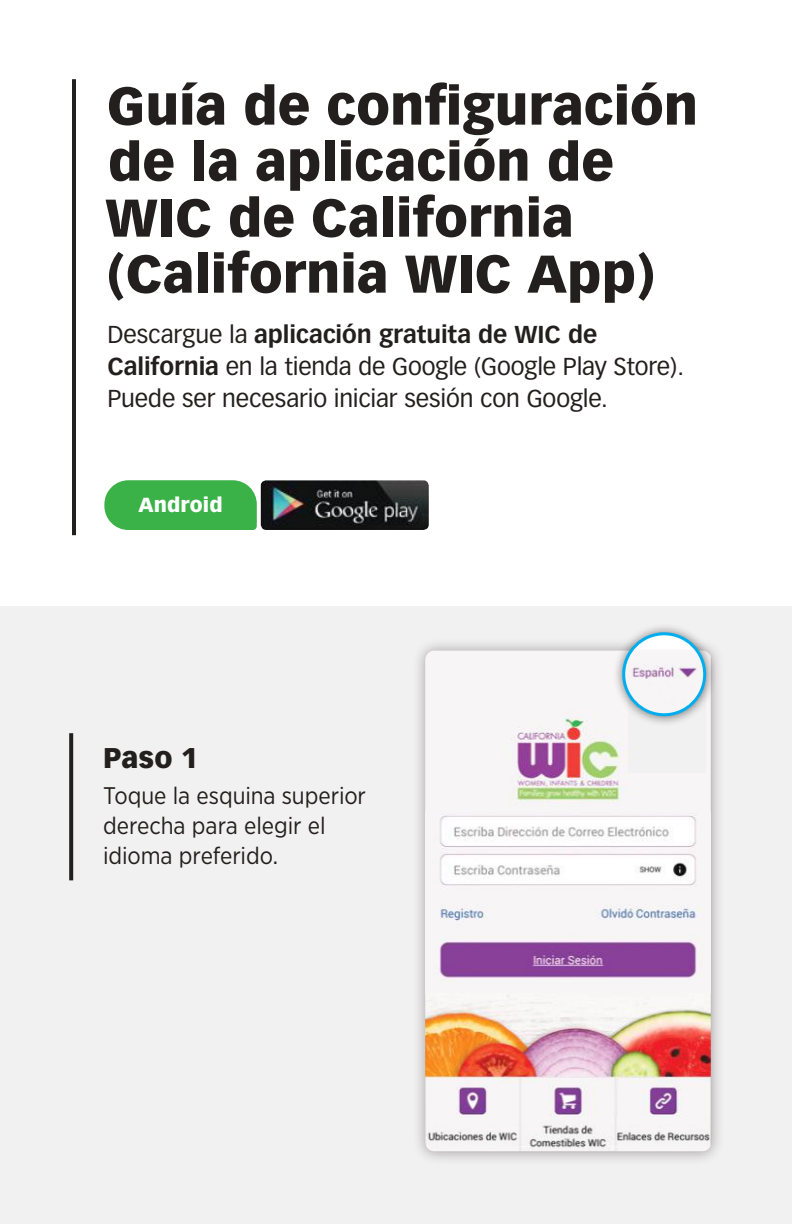
<style>
.page{position:relative;width:792px;height:1224px;background:#fff}
.page>*{position:absolute;margin:0;border:0;box-sizing:border-box;transform-origin:0 0}
.t1{font:900 52px/56px "Vectora LH";color:#241f1f}
.t2{font:900 28px "Vectora LH";color:#241f1f}
.t3{font:24px/32px "Vectora LH";letter-spacing:-.005em;color:#241f1f}
.t4{font:24px/30px "Gotham Narrow";letter-spacing:-.005em;color:#241f1f}
.t5{font:900 20px "Vectora LH";letter-spacing:.005em;color:#fff}
.s1{font-weight:700}
</style>
<div class="page">
<div style="left:0;top:606px;width:792px;height:618px;background:#f2f1f1"></div>
<svg style="left:104px;top:480px;width:153px;height:50px;background:#45b651"></svg>
<img style="left:261px;top:480px;width:168px;height:50px">
<svg style="left:69px;top:733px;width:4px;height:147px"></svg>
<hr style="left:72px;top:79px;width:4px;height:456px;background:#241f1f">
<div style="left:412px;top:637px;width:313px;height:528px;background:#241f1f;opacity:.4"></div>
<img style="left:425px;top:651px;width:286px;height:500px">
<div style="left:628px;top:684px;width:78px;height:89px;background:#f1f1f1"></div>
<div style="left:612px;top:623px;width:104px;height:103px;background:#241f1f;opacity:.6"></div>
<div style="left:624px;top:634px;width:81px;height:81px;background:#fff;border-radius:50%"></div>
<img style="left:624px;top:650px;width:81px;height:65px">
<img style="left:638px;top:679px;width:66px;height:36px">
<div style="left:622px;top:632px;width:84px;height:84px;border:3px solid #00aeef;border-radius:50%"></div>
<h1 class="t1" style="left:105px;top:78px;width:595px">Guía de configuración de la aplicación de<br>WIC de California (California WIC App)</h1>
<p class="t3" style="left:107px;top:318px;width:578px">Descargue la <span class="s1">aplicación gratuita de WIC de<br>California</span> en la tienda de Google (Google Play Store).<br>Puede ser necesario iniciar sesión con Google.</p>
<p class="t5" style="left:138px;top:492px;width:86px">Android</p>
<p class="t2" style="left:103px;top:740px;width:96px">Paso 1</p>
<p class="t4" style="left:103px;top:780px;width:264px">Toque la esquina superior derecha para elegir el idioma preferido.</p>
</div>
